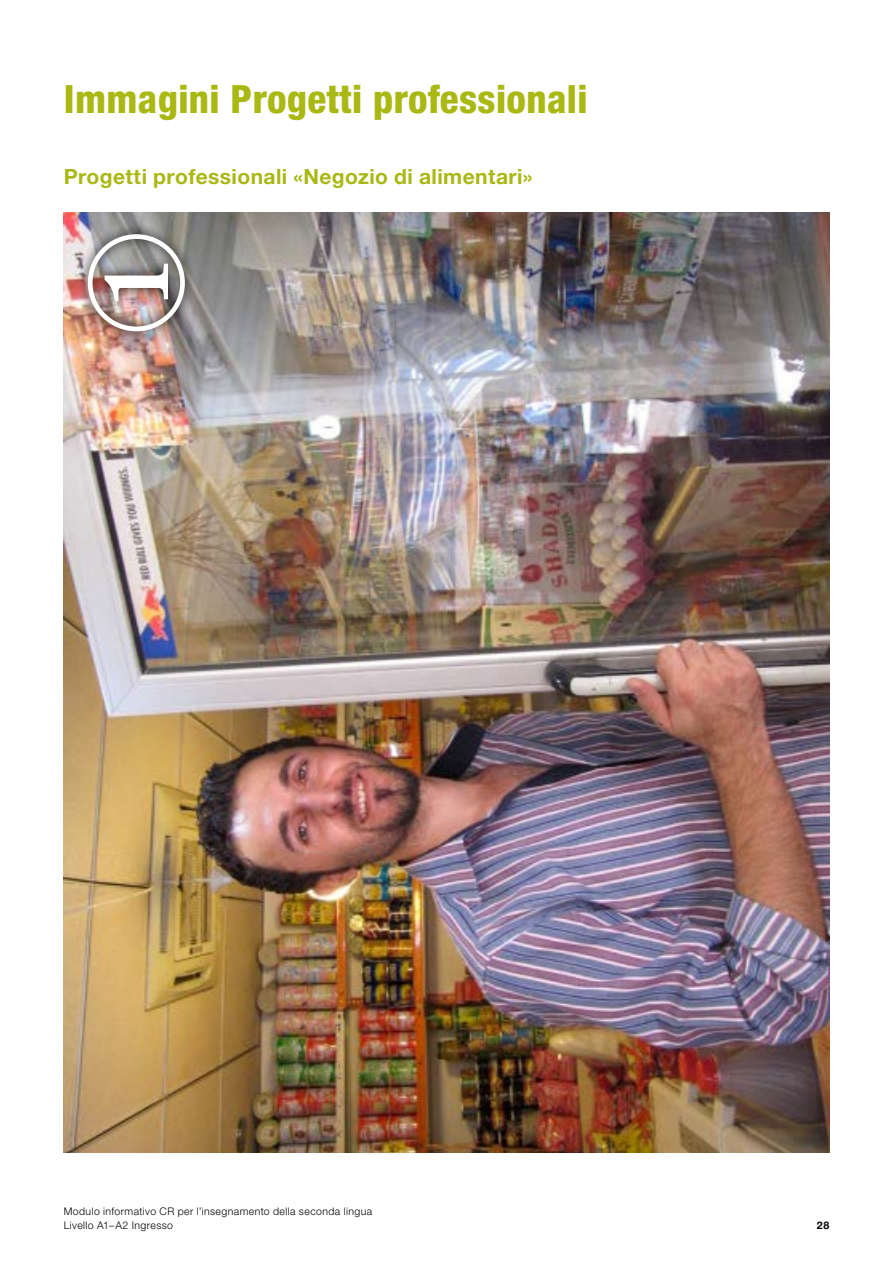
<style>
.page{position:relative;width:893px;height:1263px;background:#fff}
.page>*{position:absolute;margin:0;border:0;box-sizing:border-box;transform-origin:0 0}
.t1{font:800 condensed 39px "Helvetica Neue LT Std";letter-spacing:.01em;color:#a9b812}
.t2{font:700 21px "Helvetica Neue LT Std";letter-spacing:.02em;color:#a9b812}
.t3{font:300 10.5px/13.5px "Helvetica Neue LT Std";letter-spacing:.04em;color:#000}
.t4{font:700 10.5px "Helvetica Neue LT Std";color:#000}
</style>
<div class="page">
<img style="left:64px;top:213px;width:765px;height:939px">
<img style="left:77px;top:223px;width:118px;height:119px">
<img style="left:88px;top:234px;width:97px;height:97px">
<h1 class="t1" style="left:64px;top:75px;width:525px">Immagini Progetti professionali</h1>
<h2 class="t2" style="left:64px;top:164px;width:470px">Progetti professionali «Negozio di alimentari»</h2>
<p class="t3" style="left:64px;top:1205px;width:310px">Modulo informativo CR per l’insegnamento della seconda lingua<br>Livello A1–A2 Ingresso</p>
<p class="t4" style="left:817px;top:1219px;width:14px">28</p>
</div>
